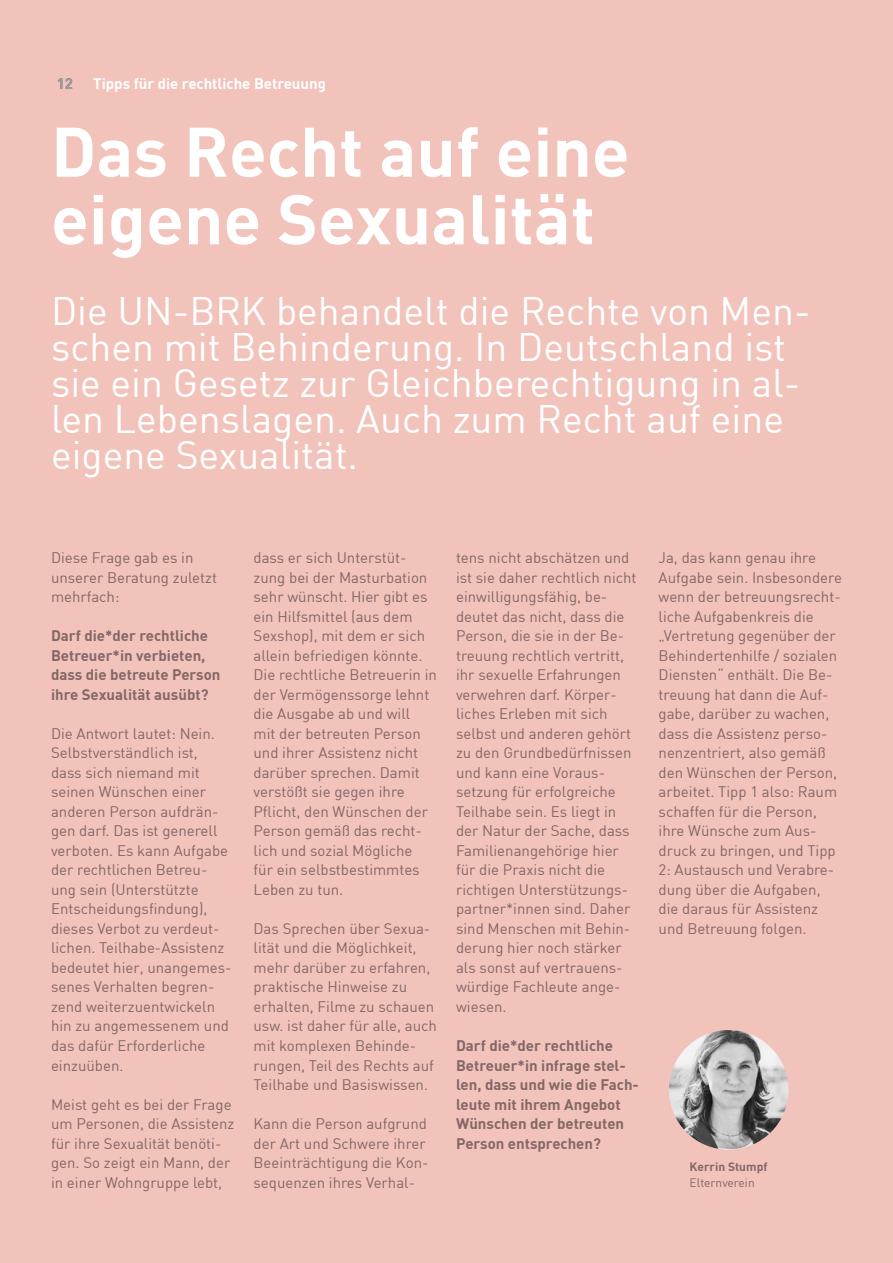
<style>
.page{position:relative;width:893px;height:1263px;background:#f2c3bb}
.page>*{position:absolute;margin:0;border:0;box-sizing:border-box;transform-origin:0 0}
.Überschriften_Headline_H1{font:700 69px/67.5px "DIN";color:#fff}
.Überschriften_Intro{font:39px/36px "DIN";color:#fff}
.Fließtexte_Fließtext_Allgemein{font:15px/19.5px "DIN";color:#836767}
.Fließtexte_Fließtext_Allgemein-2{font:700 15px/19.5px "DIN";color:#836767}
.Inhaltsverzeichnis_Rubrik{font:700 15px "DIN";color:#fff}
.t1{font:700 15px "DIN";color:#9d9d9c}
.t2{font:700 12px "DIN";color:#836767}
.t3{font:12px "DIN";color:#836767}
</style>
<div class="page">
<img style="left:669px;top:1030px;width:119px;height:120px;border-radius:60px">
<p class="t1" style="left:57px;top:74px;width:18px">12</p>
<p class="Inhaltsverzeichnis_Rubrik" style="left:93px;top:74px;width:234px">Tipps für die rechtliche Betreuung</p>
<h1 class="Überschriften_Headline_H1" style="left:51px;top:115px;width:580px">Das Recht auf eine eigene Sexualität</h1>
<p class="Überschriften_Intro" style="left:51px;top:292px;width:761px">Die UN-BRK behandelt die Rechte von Men&shy;schen mit Behinderung. In Deutschland ist sie ein Gesetz zur Gleichberechtigung in al&shy;len Lebenslagen. Auch zum Recht auf eine eigene Sexualität.</p>
<p class="Fließtexte_Fließtext_Allgemein" style="left:51px;top:548px;width:167px">Diese Frage gab es in unserer Beratung zuletzt mehrfach:</p>
<p class="Fließtexte_Fließtext_Allgemein-2" style="left:51px;top:626px;width:171px">Darf die*der rechtliche<br>Betreuer*in verbieten, dass die betreute Person ihre Sexualität ausübt?</p>
<p class="Fließtexte_Fließtext_Allgemein" style="left:51px;top:723px;width:182px">Die Antwort lautet: Nein.<br>Selbstverständlich ist, dass sich niemand mit seinen Wünschen einer anderen Person aufdrän&shy;gen darf. Das ist generell verboten. Es kann Aufgabe der rechtlichen Betreu&shy;ung sein (Unterstützte<br>Entscheidungsfindung), dieses Verbot zu verdeut&shy;lichen. Teilhabe-Assistenz bedeutet hier, unangemes&shy;senes Verhalten begren&shy;zend weiterzuentwickeln hin zu angemessenem und das dafür Erforderliche einzuüben.</p>
<p class="Fließtexte_Fließtext_Allgemein" style="left:51px;top:1094px;width:185px">Meist geht es bei der Frage um Personen, die Assistenz für ihre Sexualität benöti&shy;gen. So zeigt ein Mann, der in einer Wohngruppe lebt,</p>
<p class="Fließtexte_Fließtext_Allgemein" style="left:254px;top:548px;width:185px">dass er sich Unterstüt&shy;zung bei der Masturbation sehr wünscht. Hier gibt es ein Hilfsmittel (aus dem<br>Sexshop), mit dem er sich allein befriedigen könnte.<br>Die rechtliche Betreuerin in der Vermögenssorge lehnt die Ausgabe ab und will<br>mit der betreuten Person und ihrer Assistenz nicht darüber sprechen. Damit verstößt sie gegen ihre<br>Pflicht, den Wünschen der<br>Person gemäß das recht&shy;lich und sozial Mögliche<br>für ein selbstbestimmtes<br>Leben zu tun.</p>
<p class="Fließtexte_Fließtext_Allgemein" style="left:254px;top:918px;width:185px">Das Sprechen über Sexua&shy;lität und die Möglichkeit, mehr darüber zu erfahren, praktische Hinweise zu erhalten, Filme zu schauen usw. ist daher für alle, auch mit komplexen Behinde&shy;rungen, Teil des Rechts auf<br>Teilhabe und Basiswissen.</p>
<p class="Fließtexte_Fließtext_Allgemein" style="left:254px;top:1113px;width:176px">Kann die Person aufgrund der Art und Schwere ihrer<br>Beeinträchtigung die Kon&shy;sequenzen ihres Verhal-</p>
<p class="Fließtexte_Fließtext_Allgemein" style="left:456px;top:548px;width:182px">tens nicht abschätzen und ist sie daher rechtlich nicht einwilligungsfähig, be&shy;deutet das nicht, dass die<br>Person, die sie in der Be&shy;treuung rechtlich vertritt, ihr sexuelle Erfahrungen verwehren darf. Körper&shy;liches Erleben mit sich selbst und anderen gehört zu den Grundbedürfnissen und kann eine Voraus&shy;setzung für erfolgreiche<br>Teilhabe sein. Es liegt in der Natur der Sache, dass<br>Familienangehörige hier für die Praxis nicht die richtigen Unterstützungs&shy;partner*innen sind. Daher sind Menschen mit Behin&shy;derung hier noch stärker als sonst auf vertrauens&shy;würdige Fachleute ange&shy;wiesen.</p>
<p class="Fließtexte_Fließtext_Allgemein-2" style="left:456px;top:1035px;width:184px">Darf die*der rechtliche<br>Betreuer*in infrage stel&shy;len, dass und wie die Fach&shy;leute mit ihrem Angebot<br>Wünschen der betreuten<br>Person entsprechen?</p>
<p class="Fließtexte_Fließtext_Allgemein" style="left:659px;top:548px;width:185px">Ja, das kann genau ihre<br>Aufgabe sein. Insbesondere wenn der betreuungsrecht&shy;liche Aufgabenkreis die „Vertretung gegenüber der<br>Behindertenhilfe / sozialen<br>Diensten“ enthält. Die Be&shy;treuung hat dann die Auf&shy;gabe, darüber zu wachen, dass die Assistenz perso&shy;nenzentriert, also gemäß den Wünschen der Person, arbeitet. Tipp 1 also: Raum schaffen für die Person, ihre Wünsche zum Aus&shy;druck zu bringen, und Tipp<br>2: Austausch und Verabre&shy;dung über die Aufgaben, die daraus für Assistenz und Betreuung folgen.</p>
<p class="t2" style="left:690px;top:1158px;width:79px">Kerrin Stumpf</p>
<p class="t3" style="left:690px;top:1175px;width:67px">Elternverein</p>
</div>
